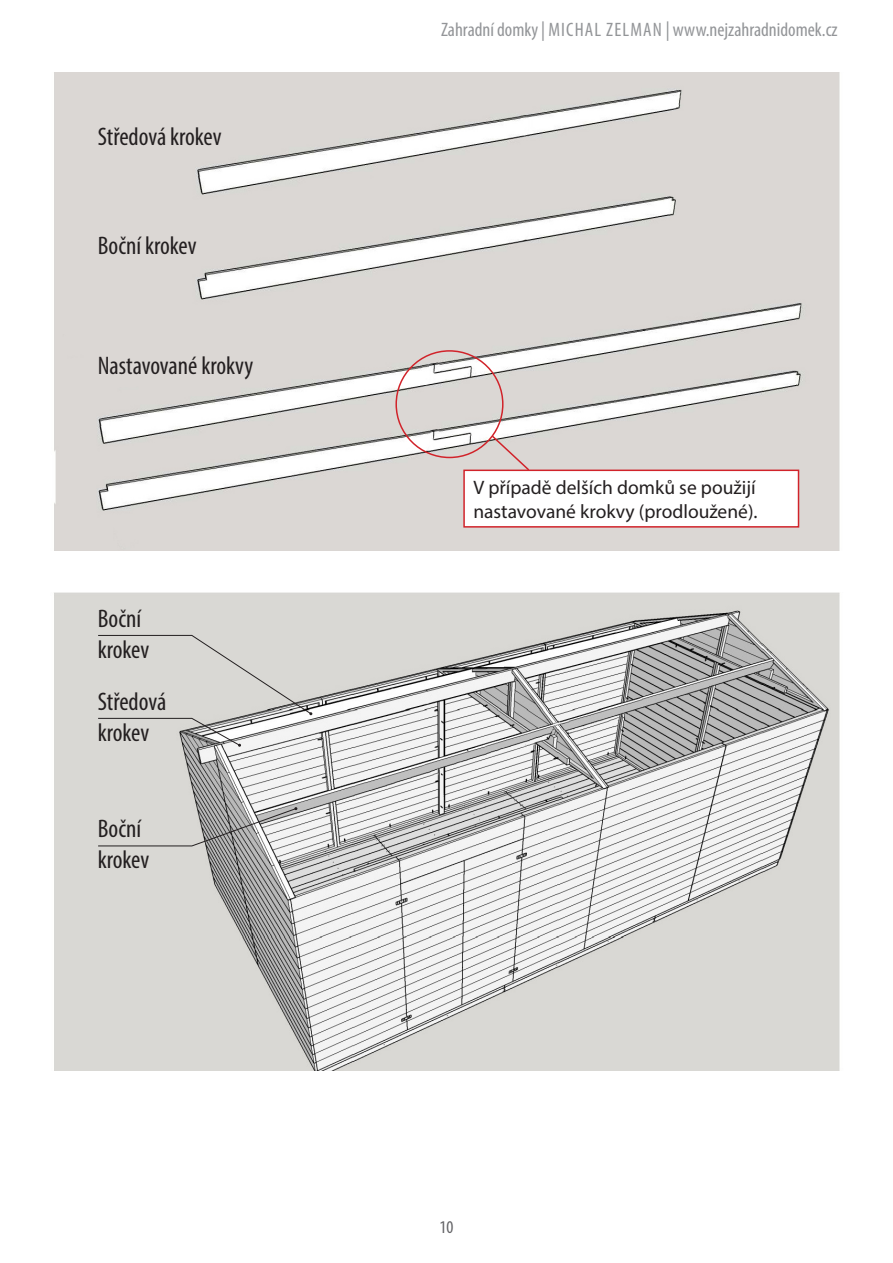
<style>
.page{position:relative;width:893px;height:1263px;background:#fff}
.page>*{position:absolute;margin:0;border:0;box-sizing:border-box;transform-origin:0 0}
.Text_2{font:condensed 25.5px/30.6px "Myriad Pro";color:#231f20}
.Text_3{font:19.5px/23.4px "Myriad Pro";color:#231f20}
.t1{font:condensed 19.5px "Myriad Pro";color:#939598}
.t2{font:condensed 18px "Myriad Pro";color:#636366}
</style>
<div class="page">
<img style="left:54px;top:72px;width:786px;height:478px">
<div style="left:395px;top:350px;width:109px;height:108px;border:2px solid #d1232a;border-radius:50%"></div>
<svg style="left:490px;top:434px;width:41px;height:36px"></svg>
<img style="left:54px;top:593px;width:786px;height:478px">
<svg style="left:97px;top:807px;width:200px;height:40px;background:#c0c0be"></svg>
<svg style="left:97px;top:635px;width:215px;height:112px;background:#d2d1cd"></svg>
<div style="left:464px;top:470px;width:334px;height:57px;background:#fff"></div>
<div style="left:463px;top:470px;width:336px;height:58px;border:2px solid #d1232a"></div>
<p class="Text_2" style="left:98px;top:121px;width:125px">Středová krokev</p>
<p class="Text_2" style="left:98px;top:230px;width:100px">Boční krokev</p>
<p class="Text_2" style="left:98px;top:350px;width:157px">Nastavované krokvy</p>
<p class="Text_2" style="left:98px;top:603px;width:53px">Boční krokev</p>
<p class="Text_2" style="left:98px;top:686px;width:70px">Středová krokev</p>
<p class="Text_2" style="left:98px;top:813px;width:53px">Boční krokev</p>
<p class="t1" style="left:441px;top:18px;width:398px">Zahradní domky | MICHAL ZELMAN | www.nejzahradnidomek.cz</p>
<p class="Text_3" style="left:473px;top:476px;width:286px">V případě delších domků se použijí nastavované krokvy (prodloužené).</p>
<p class="t2" style="left:440px;top:1216px;width:15px">10</p>
</div>
